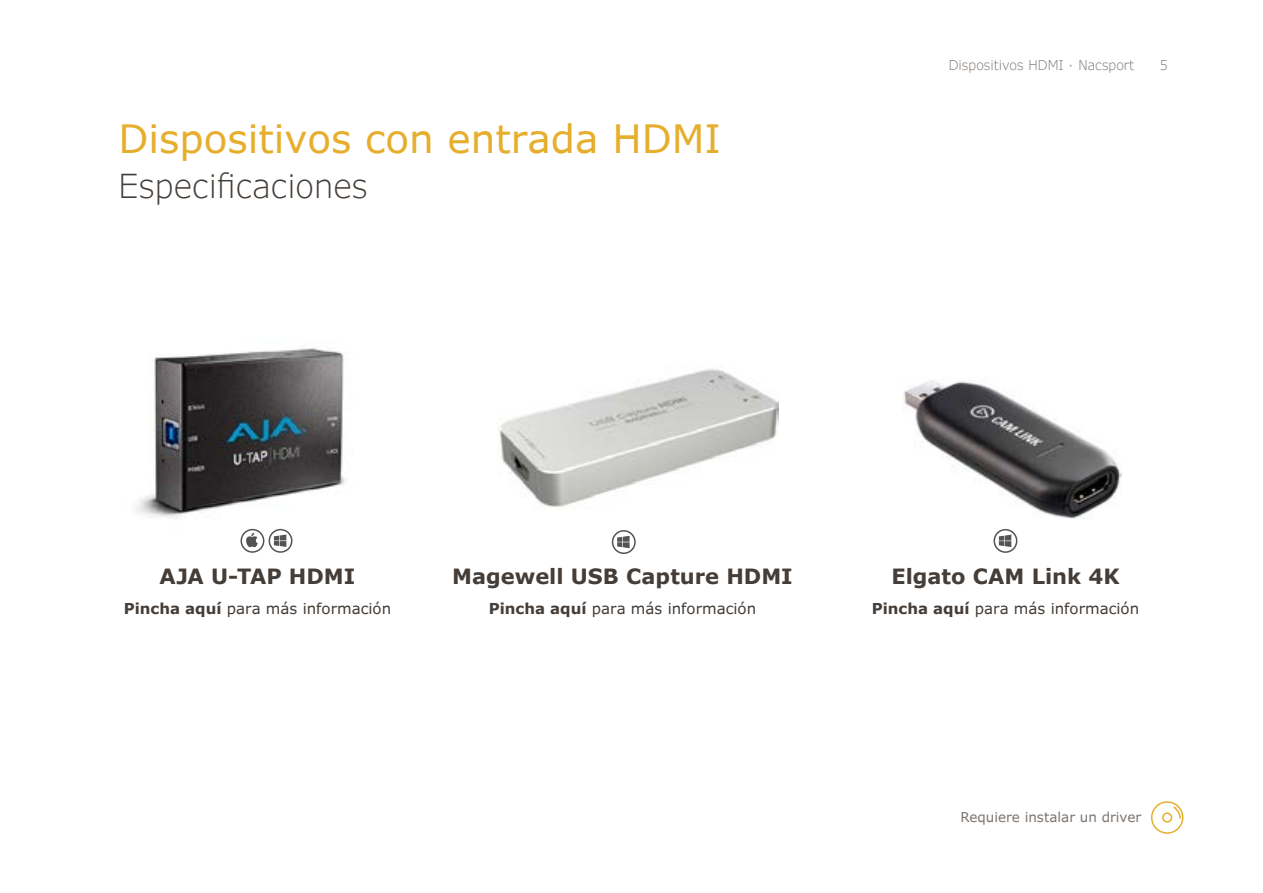
<style>
.page{position:relative;width:1263px;height:893px;background:#fff}
.page>*{position:absolute;margin:0;border:0;box-sizing:border-box;transform-origin:0 0}
.t1{font:39px "Verdana Pro";color:#e6ae2d}
.t2{font:300 33px "Verdana Pro";color:#443d38}
.t3{font:700 21px "Verdana Pro";color:#443d38}
.t4{font:15px "Verdana Pro";color:#443d38}
.t5{font:300 13.5px "Verdana Pro";color:#7c7570}
.t6{font:13.5px "Verdana Pro";color:#7c7570}
.t7{font:300 13.5px "Verdana Pro";color:#7d7570}
.s1{font-weight:700}
</style>
<div class="page">
<img style="left:497px;top:369px;width:282px;height:185px">
<img style="left:135px;top:348px;width:211px;height:205px">
<img style="left:902px;top:380px;width:220px;height:138px">
<div style="left:1151px;top:801px;width:32px;height:33px;border:2px solid #e6ae2d;border-radius:50%"></div>
<div style="left:1162px;top:812px;width:10px;height:11px;border:2px solid #e6ae2d;border-radius:50%"></div>
<svg style="left:1172px;top:805px;width:9px;height:15px"></svg>
<svg style="left:274px;top:534px;width:12px;height:13px"></svg>
<div style="left:269px;top:529px;width:23px;height:24px;border:2px solid #535353;border-radius:50%"></div>
<svg style="left:999px;top:535px;width:12px;height:12px"></svg>
<div style="left:993px;top:529px;width:24px;height:24px;border:2px solid #535353;border-radius:50%"></div>
<svg style="left:617px;top:536px;width:13px;height:12px"></svg>
<div style="left:612px;top:530px;width:24px;height:24px;border:2px solid #535353;border-radius:50%"></div>
<svg style="left:245px;top:533px;width:13px;height:14px"></svg>
<div style="left:240px;top:529px;width:24px;height:24px;border:2px solid #535353;border-radius:50%"></div>
<h1 class="t1" style="left:119px;top:114px;width:604px">Dispositivos con entrada HDMI</h1>
<h2 class="t2" style="left:119px;top:164px;width:251px">Especificaciones</h2>
<p class="t5" style="left:949px;top:56px;width:187px">Dispositivos HDMI · Nacsport</p>
<p class="t7" style="left:1160px;top:56px;width:9px">5</p>
<h3 class="t3" style="left:160px;top:562px;width:197px">AJA U-TAP HDMI</h3>
<p class="t4" style="left:124px;top:599px;width:269px"><span class="s1">Pincha aquí</span> para más información</p>
<h3 class="t3" style="left:452px;top:563px;width:342px">Magewell USB Capture HDMI</h3>
<p class="t4" style="left:489px;top:599px;width:269px"><span class="s1">Pincha aquí</span> para más información</p>
<h3 class="t3" style="left:891px;top:562px;width:230px">Elgato CAM Link 4K</h3>
<p class="t4" style="left:872px;top:599px;width:269px"><span class="s1">Pincha aquí</span> para más información</p>
<p class="t6" style="left:960px;top:808px;width:182px">Requiere instalar un driver</p>
</div>
